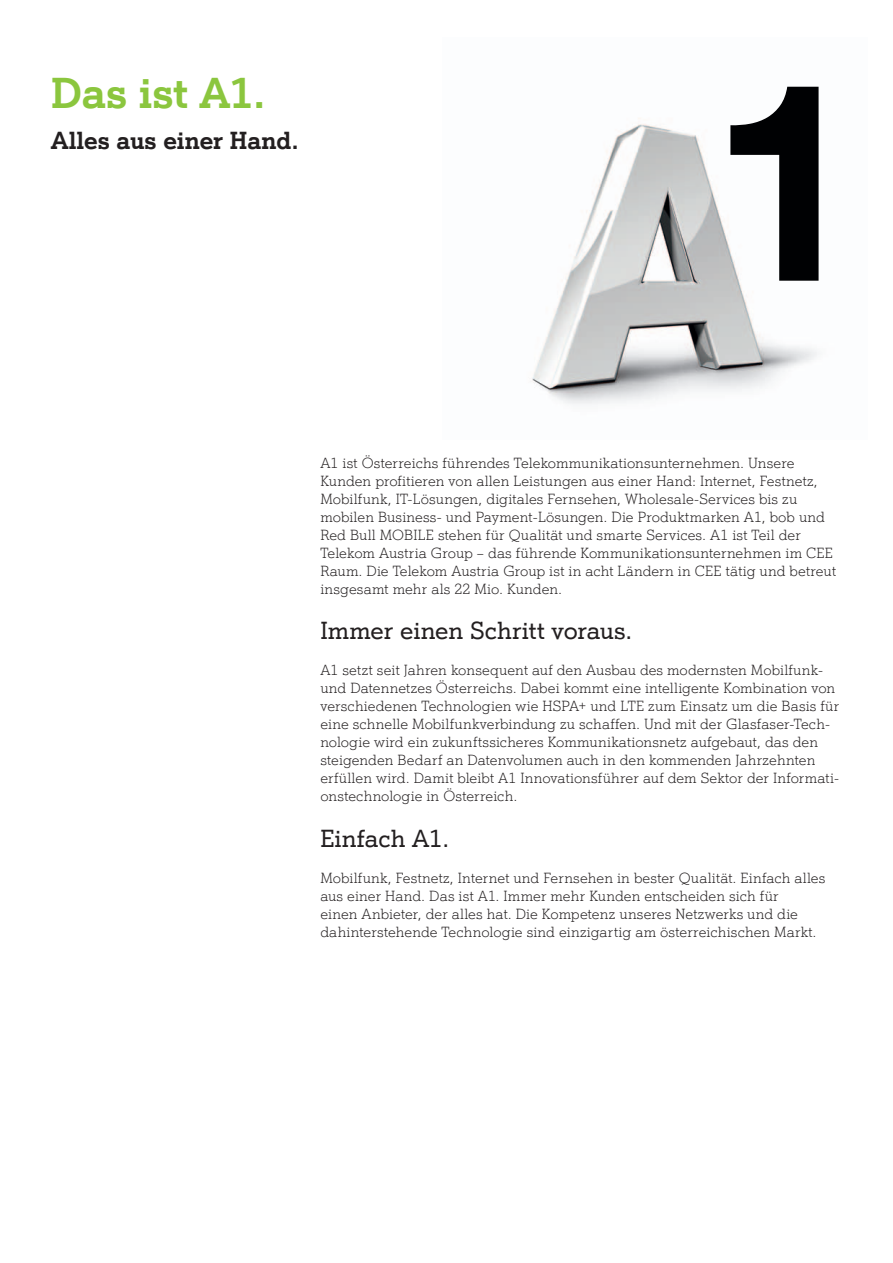
<style>
.page{position:relative;width:893px;height:1263px;background:#fff}
.page>*{position:absolute;margin:0;border:0;box-sizing:border-box;transform-origin:0 0}
.t1{font:700 42px "A1 Einfach";letter-spacing:-.005em;color:#8bc63e}
.t2{font:500 24px "A1 Einfach";color:#231f20}
.t3{font:700 24px "A1 Einfach";color:#231f20}
.t4{font:14.25px/18px "A1 Einfach Leicht";letter-spacing:.01em;color:#231f20}
</style>
<div class="page">
<img style="left:532px;top:86px;width:287px;height:318px">
<svg style="left:730px;top:87px;width:88px;height:194px"></svg>
<h1 class="t1" style="left:51px;top:67px;width:216px">Das ist A1.</h1>
<h2 class="t3" style="left:51px;top:125px;width:249px">Alles aus einer Hand.</h2>
<p class="t4" style="left:320px;top:454px;width:517px">A1 ist Österreichs führendes Telekommunikationsunternehmen. Unsere Kunden profitieren von allen Leistungen aus einer Hand: Internet, Festnetz, Mobilfunk, IT-Lösungen, digitales Fernsehen, Wholesale-Services bis zu mobilen Business- und Payment-Lösungen. Die Produktmarken A1, bob und Red Bull MOBILE stehen für Qualität und smarte Services. A1 ist Teil der Telekom Austria Group – das führende Kommunikationsunternehmen im CEE Raum. Die Telekom Austria Group ist in acht Ländern in CEE tätig und betreut insgesamt mehr als 22 Mio. Kunden.</p>
<h2 class="t2" style="left:320px;top:616px;width:313px">Immer einen Schritt voraus.</h2>
<p class="t4" style="left:320px;top:661px;width:520px">A1 setzt seit Jahren konsequent auf den Ausbau des modernsten Mobilfunk&shy;und Datennetzes Österreichs. Dabei kommt eine intelligente Kombination von verschiedenen Technologien wie HSPA+ und LTE zum Einsatz um die Basis für eine schnelle Mobilfunkverbindung zu schaffen. Und mit der Glasfaser-Tech&shy;nologie wird ein zukunftssicheres Kommunikationsnetz aufgebaut, das den steigenden Bedarf an Datenvolumen auch in den kommenden Jahrzehnten erfüllen wird. Damit bleibt A1 Innovationsführer auf dem Sektor der Informati&shy;onstechnologie in Österreich.</p>
<h2 class="t2" style="left:320px;top:823px;width:130px">Einfach A1.</h2>
<p class="t4" style="left:320px;top:868px;width:507px">Mobilfunk, Festnetz, Internet und Fernsehen in bester Qualität. Einfach alles aus einer Hand. Das ist A1. Immer mehr Kunden entscheiden sich für<br>einen Anbieter, der alles hat. Die Kompetenz unseres Netzwerks und die dahinterstehende Technologie sind einzigartig am österreichischen Markt.</p>
</div>
